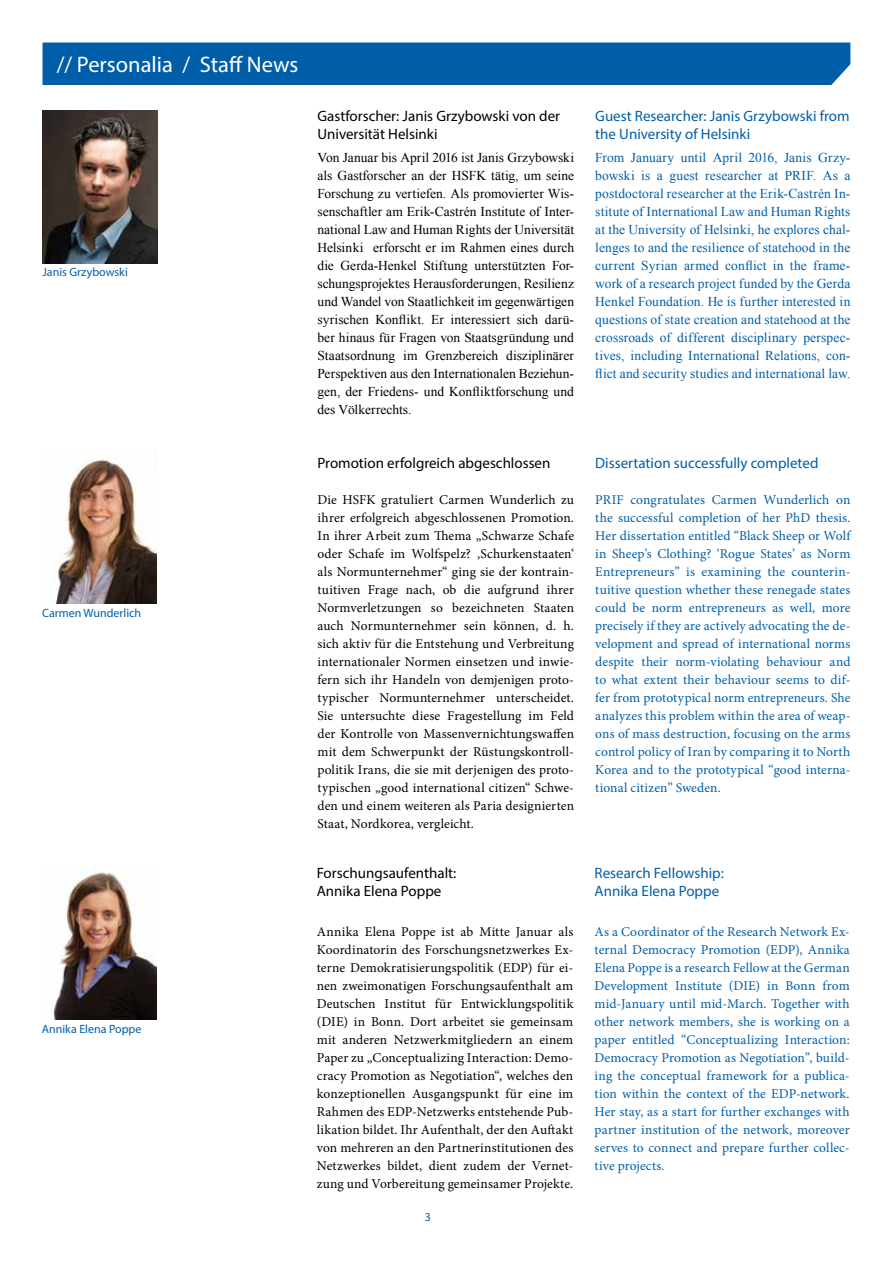
<style>
.page{position:relative;width:893px;height:1263px;background:#fff}
.page>*{position:absolute;margin:0;border:0;box-sizing:border-box;transform-origin:0 0}
.KapitelÜS{font:22.5px "Myriad Pro";color:#fff}
.ÜS_englisch{font:15px/18px "Myriad Pro";color:#005ea8}
.ÜS{font:15px/18px "Myriad Pro";color:#000}
.Fließtext{font:13.5px/18px "Minion Pro";letter-spacing:.005em;color:#000;text-align:justify}
.Fließtext_englisch{font:13.5px/18px "Minion Pro";letter-spacing:.005em;color:#005ea8;text-align:justify}
.Fließtext-2{font:13.5px/18px "Times New Roman";color:#000;text-align:justify}
.Fließtext_englisch-2{font:13.5px/18px "Times New Roman";letter-spacing:.01em;color:#005ea8;text-align:justify}
.t1{font:12px "Myriad Pro";color:#005ea8}
</style>
<div class="page">
<img style="left:52px;top:450px;width:105px;height:153px">
<img style="left:53px;top:868px;width:104px;height:152px">
<div style="left:43px;top:43px;width:807px;height:42px;background:#005ea8"></div>
<img style="left:43px;top:110px;width:114px;height:153px">
<p class="KapitelÜS" style="left:57px;top:51px;width:243px">// Personalia / Staff News</p>
<p class="t1" style="left:43px;top:265px;width:87px">Janis Grzybowski</p>
<p class="t1" style="left:42px;top:605px;width:101px">Carmen Wunderlich</p>
<p class="t1" style="left:42px;top:1022px;width:101px">Annika Elena Poppe</p>
<p class="ÜS" style="left:317px;top:107px;width:244px">Gastforscher: Janis Grzybowski von der<br>Universität Helsinki</p>
<p class="Fließtext-2" style="left:317px;top:148px;width:258px">Von Januar bis April 2016 ist Janis Grzybowski als Gastforscher an der HSFK tätig, um seine Forschung zu vertiefen. Als promovierter Wis&shy;senschaftler am Erik-Castrén Institute of Inter&shy;national Law and Human Rights der Universität Helsinki erforscht er im Rahmen eines durch die Gerda-Henkel Stiftung unterstützten For&shy;schungsprojektes Herausforderungen, Resilienz und Wandel von Staatlichkeit im gegenwärtigen syrischen Konflikt. Er interessiert sich darü&shy;ber hinaus für Fragen von Staatsgründung und Staatsordnung im Grenzbereich disziplinärer Perspektiven aus den Internationalen Beziehun&shy;gen, der Friedens- und Konfliktforschung und des Völkerrechts.</p>
<p class="ÜS" style="left:317px;top:453px;width:234px">Promotion erfolgreich abgeschlossen</p>
<p class="Fließtext" style="left:317px;top:491px;width:258px">Die HSFK gratuliert Carmen Wunderlich zu ihrer erfolgreich abgeschlossenen Promotion.<br>In ihrer Arbeit zum Thema „Schwarze Schafe oder Schafe im Wolfspelz? ‚Schurkenstaaten‘ als Normunternehmer“ ging sie der kontrain&shy;tuitiven Frage nach, ob die aufgrund ihrer Normverletzungen so bezeichneten Staaten auch Normunternehmer sein können, d. h. sich aktiv für die Entstehung und Verbreitung internationaler Normen einsetzen und inwie&shy;fern sich ihr Handeln von demjenigen proto&shy;typischer Normunternehmer unterscheidet.<br>Sie untersuchte diese Fragestellung im Feld der Kontrolle von Massenvernichtungswaffen mit dem Schwerpunkt der Rüstungskontroll&shy;politik Irans, die sie mit derjenigen des proto&shy;typischen „good international citizen“ Schwe&shy;den und einem weiteren als Paria designierten Staat, Nordkorea, vergleicht.</p>
<p class="ÜS" style="left:317px;top:864px;width:141px">Forschungsaufenthalt:<br>Annika Elena Poppe</p>
<p class="Fließtext" style="left:317px;top:923px;width:258px">Annika Elena Poppe ist ab Mitte Januar als Koordinatorin des Forschungsnetzwerkes Ex&shy;terne Demokratisierungspolitik (EDP) für ei&shy;nen zweimonatigen Forschungsaufenthalt am Deutschen Institut für Entwicklungspolitik (DIE) in Bonn. Dort arbeitet sie gemeinsam mit anderen Netzwerkmitgliedern an einem Paper zu „Conceptualizing Interaction: Demo&shy;cracy Promotion as Negotiation“, welches den konzeptionellen Ausgangspunkt für eine im Rahmen des EDP-Netzwerks entstehende Pub&shy;likation bildet. Ihr Aufenthalt, der den Auftakt von mehreren an den Partnerinstitutionen des Netzwerkes bildet, dient zudem der Vernet&shy;zung und Vorbereitung gemeinsamer Projekte.</p>
<p class="t1" style="left:425px;top:1209px;width:8px">3</p>
<p class="ÜS_englisch" style="left:595px;top:107px;width:256px">Guest Researcher: Janis Grzybowski from the University of Helsinki</p>
<p class="Fließtext_englisch-2" style="left:595px;top:148px;width:257px">From January until April 2016, Janis Grzy&shy;bowski is a guest researcher at PRIF. As a postdoctoral researcher at the Erik-Castrén In&shy;stitute of International Law and Human Rights at the University of Helsinki, he explores chal&shy;lenges to and the resilience of statehood in the current Syrian armed conflict in the frame&shy;work of a research project funded by the Gerda Henkel Foundation. He is further interested in questions of state creation and statehood at the crossroads of different disciplinary perspec&shy;tives, including International Relations, con&shy;flict and security studies and international law.</p>
<p class="ÜS_englisch" style="left:595px;top:453px;width:225px">Dissertation successfully completed</p>
<p class="Fließtext_englisch" style="left:595px;top:491px;width:257px">PRIF congratulates Carmen Wunderlich on the successful completion of her PhD thesis.<br>Her dissertation entitled “Black Sheep or Wolf in Sheep’s Clothing? ‘Rogue States’ as Norm Entrepreneurs” is examining the counterin&shy;tuitive question whether these renegade states could be norm entrepreneurs as well, more precisely if they are actively advocating the de&shy;velopment and spread of international norms despite their norm-violating behaviour and to what extent their behaviour seems to dif&shy;fer from prototypical norm entrepreneurs. She analyzes this problem within the area of weap&shy;ons of mass destruction, focusing on the arms control policy of Iran by comparing it to North Korea and to the prototypical “good interna&shy;tional citizen” Sweden.</p>
<p class="ÜS_englisch" style="left:595px;top:864px;width:131px">Research Fellowship:<br>Annika Elena Poppe</p>
<p class="Fließtext_englisch" style="left:595px;top:923px;width:257px">As a Coordinator of the Research Network Ex&shy;ternal Democracy Promotion (EDP), Annika Elena Poppe is a research Fellow at the German Development Institute (DIE) in Bonn from mid-January until mid-March. Together with other network members, she is working on a paper entitled “Conceptualizing Interaction:<br>Democracy Promotion as Negotiation”, build&shy;ing the conceptual framework for a publica&shy;tion within the context of the EDP-network.<br>Her stay, as a start for further exchanges with partner institution of the network, moreover serves to connect and prepare further collec&shy;tive projects.</p>
</div>
